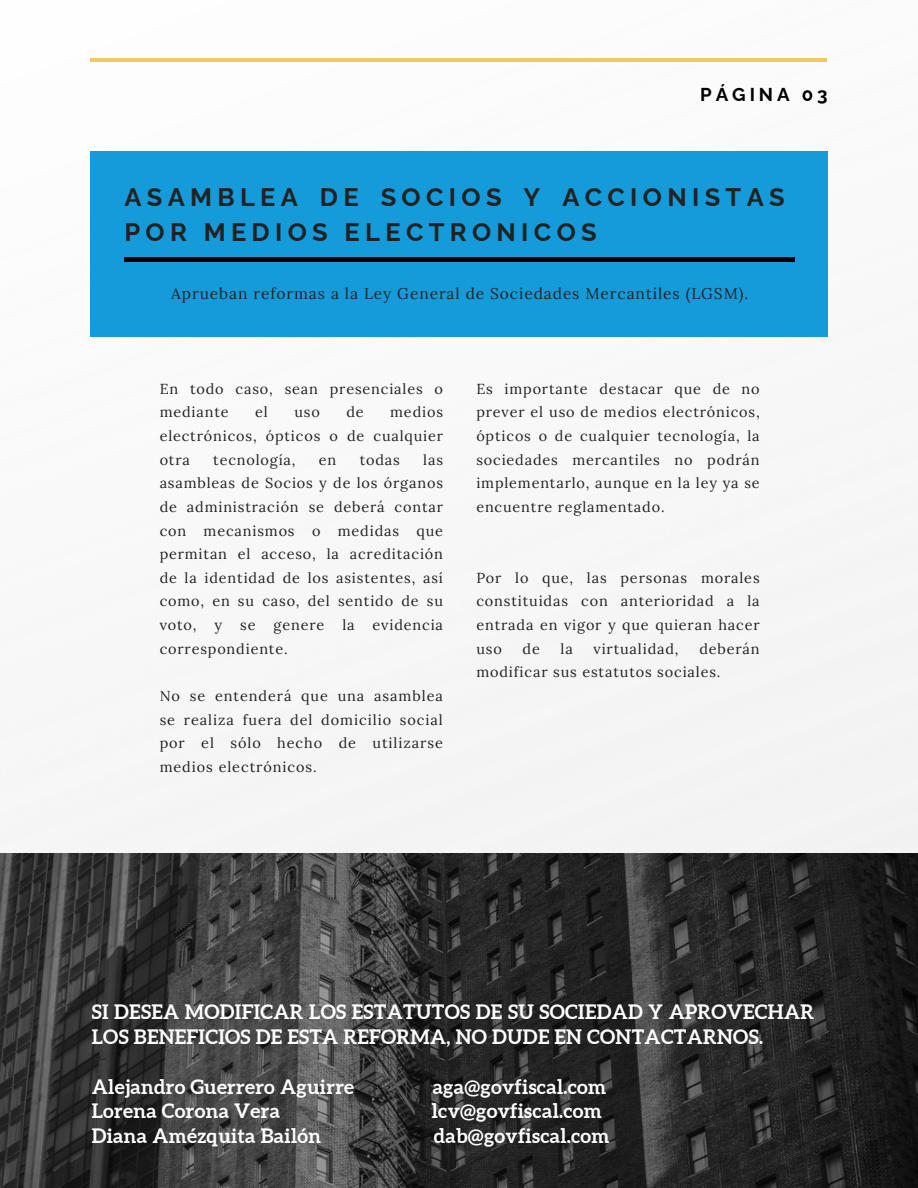
<style>
.page{position:relative;width:918px;height:1188px;background:#fff}
.page>*{position:absolute;margin:0;border:0;box-sizing:border-box;transform-origin:0 0}
.t1{font:700 25.35px/34.8px "Raleway";letter-spacing:.21em;color:#222}
.t2{font:700 19.8px/24.8px "Aleo";letter-spacing:.015em;color:#fff}
.t3{font:700 18.6px "Raleway";letter-spacing:.21em;color:#000}
.t4{font:15.45px "Lora";letter-spacing:.06em;color:#222}
.t5{font:14.4px/23.7px "Lora";letter-spacing:.06em;color:#222;text-align:justify}
</style>
<div class="page">
<img style="left:0;top:58px;width:918px;height:1130px">
<img style="left:1px;top:853px;width:917px;height:335px">
<hr style="left:91px;top:59px;width:736px;height:3px;background:#eeca60">
<div style="left:91px;top:151px;width:736px;height:186px;background:#159bd9"></div>
<hr style="left:124px;top:258px;width:671px;height:3px;background:#000">
<p class="t3" style="left:700px;top:84px;width:129px">PÁGINA 03</p>
<p class="t1" style="left:124px;top:180px;width:662px">ASAMBLEA DE SOCIOS Y ACCIONISTAS<br>POR MEDIOS ELECTRONICOS</p>
<p class="t4" style="left:171px;top:284px;width:578px">Aprueban reformas a la Ley General de Sociedades Mercantiles (LGSM).</p>
<h2 class="t5" style="left:160px;top:377px;width:285px">En todo caso, sean presenciales o mediante</h2>
<h2 class="t5" style="left:160px;top:400px;width:285px;text-indent:231px">medios electrónicos, ópticos o de cualquier otra</h2>
<h2 class="t5" style="left:255px;top:400px;width:14px">el</h2>
<h2 class="t5" style="left:294px;top:400px;width:27px">uso</h2>
<h2 class="t5" style="left:346px;top:400px;width:19px">de</h2>
<h2 class="t5" style="left:213px;top:448px;width:84px">tecnología,</h2>
<h2 class="t5" style="left:319px;top:448px;width:19px">en</h2>
<h2 class="t5" style="left:360px;top:448px;width:42px">todas</h2>
<h2 class="t5" style="left:160px;top:448px;width:285px;text-indent:264px">las asambleas de Socios y de los órganos de administración se deberá contar con mecanismos o medidas que permitan el acceso, la acreditación de la identidad de los asistentes, así como, en su caso, del sentido de su voto, y se genere la evidencia correspondiente.</h2>
<p class="t5" style="left:160px;top:684px;width:285px">No se entenderá que una asamblea se realiza fuera del domicilio social por el sólo hecho de utilizarse medios electrónicos.</p>
<p class="t5" style="left:476px;top:377px;width:285px">Es importante destacar que de no prever el uso de medios electrónicos, ópticos o de cualquier tecnología, la sociedades mercantiles no podrán implementarlo, aunque en la ley ya se encuentre reglamentado.</p>
<h1 class="t5" style="left:476px;top:566px;width:285px">Por lo que, las personas morales constituidas con anterioridad a la entrada en vigor y que quieran hacer uso</h1>
<h1 class="t5" style="left:476px;top:637px;width:285px;text-indent:223px">deberán modificar sus estatutos sociales.</h1>
<h1 class="t5" style="left:523px;top:637px;width:19px">de</h1>
<h1 class="t5" style="left:561px;top:637px;width:14px">la</h1>
<h1 class="t5" style="left:594px;top:637px;width:87px">virtualidad,</h1>
<p class="t2" style="left:92px;top:1000px;width:724px">SI DESEA MODIFICAR LOS ESTATUTOS DE SU SOCIEDAD Y APROVECHAR<br>LOS BENEFICIOS DE ESTA REFORMA, NO DUDE EN CONTACTARNOS.</p>
<p class="t2" style="left:92px;top:1074px;width:264px">Alejandro Guerrero Aguirre</p>
<p class="t2" style="left:433px;top:1074px;width:175px">aga@govfiscal.com</p>
<p class="t2" style="left:92px;top:1099px;width:190px">Lorena Corona Vera</p>
<p class="t2" style="left:432px;top:1099px;width:172px">lcv@govfiscal.com</p>
<p class="t2" style="left:92px;top:1123px;width:231px">Diana Amézquita Bailón</p>
<p class="t2" style="left:434px;top:1123px;width:177px">dab@govfiscal.com</p>
</div>
